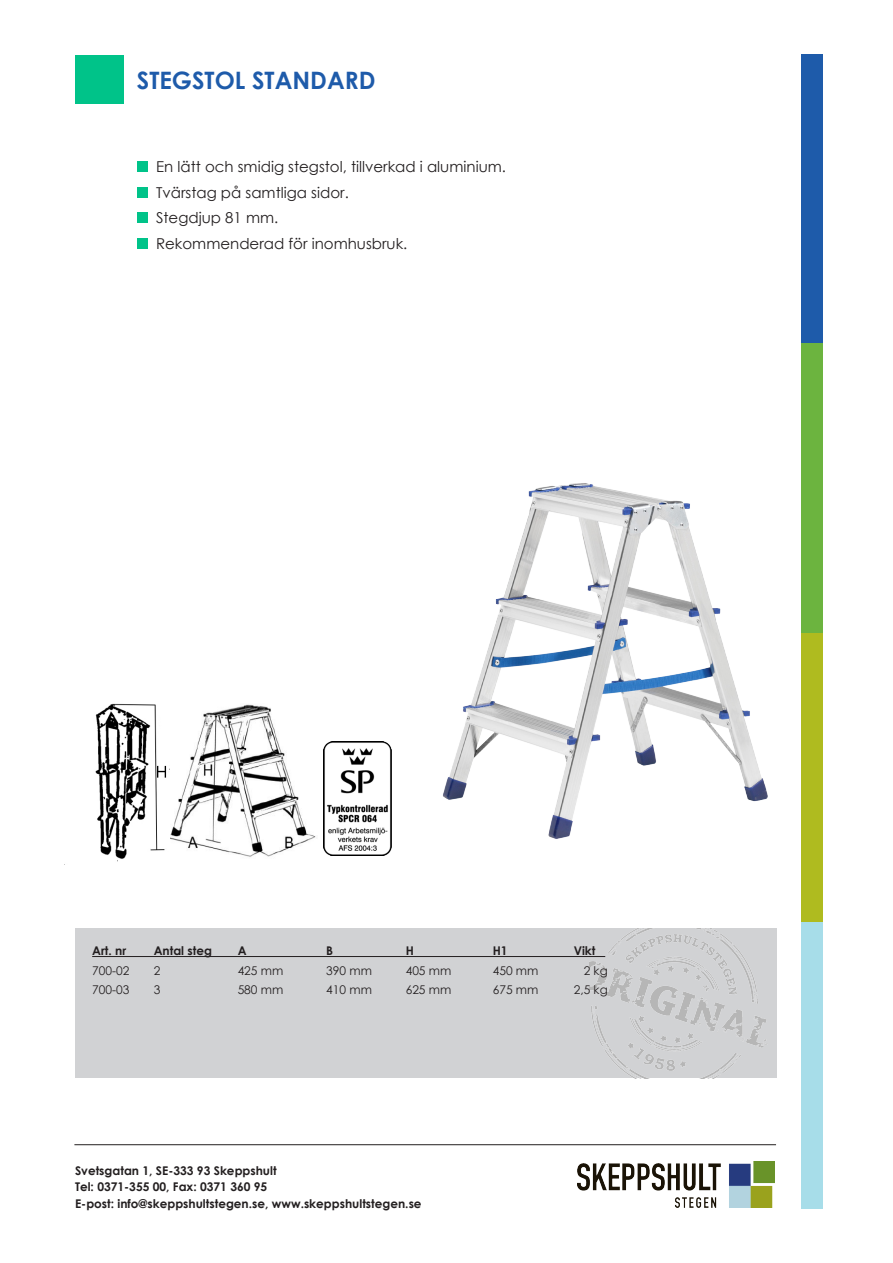
<style>
.page{position:relative;width:893px;height:1263px;background:#fff}
.page>*{position:absolute;margin:0;border:0;box-sizing:border-box;transform-origin:0 0}
.t1{font:700 24px "Century Gothic";color:#1e5baa}
.t2{font:15px "Century Gothic";color:#231f20}
.t3{font:700 12px "Century Gothic";color:#231f20}
.t4{font:12px "Century Gothic";color:#231f20}
</style>
<div class="page">
<div style="left:801px;top:906px;width:22px;height:303px;background:#a7dde9"></div>
<div style="left:801px;top:332px;width:22px;height:317px;background:#6cb43f"></div>
<div style="left:801px;top:54px;width:22px;height:289px;background:#1e5baa"></div>
<div style="left:801px;top:633px;width:22px;height:289px;background:#afbb1f"></div>
<div style="left:137px;top:161px;width:11px;height:11px;background:#00c389"></div>
<div style="left:137px;top:187px;width:11px;height:11px;background:#00c389"></div>
<div style="left:137px;top:212px;width:11px;height:11px;background:#00c389"></div>
<div style="left:137px;top:238px;width:11px;height:11px;background:#00c389"></div>
<div style="left:75px;top:55px;width:49px;height:49px;background:#00c389"></div>
<img style="left:443px;top:483px;width:325px;height:356px">
<img style="left:577px;top:1161px;width:197px;height:46px">
<hr style="left:74px;top:1144px;width:702px;height:1px;background:#231f20">
<div style="left:75px;top:928px;width:701px;height:150px;background:#d1d2d4"></div>
<img style="left:589px;top:928px;width:177px;height:150px">
<hr style="left:92px;top:956px;width:513px;height:1px;background:#231f20">
<img style="left:95px;top:703px;width:76px;height:159px">
<img style="left:171px;top:704px;width:145px;height:153px">
<img style="left:323px;top:741px;width:68px;height:114px">
<p class="t1" style="left:137px;top:62px;width:240px">STEGSTOL STANDARD</p>
<p class="t2" style="left:156px;top:156px;width:351px">En lätt och smidig stegstol, tillverkad i aluminium.</p>
<p class="t2" style="left:156px;top:182px;width:194px">Tvärstag på samtliga sidor.</p>
<p class="t2" style="left:156px;top:207px;width:124px">Stegdjup 81 mm.</p>
<p class="t2" style="left:156px;top:233px;width:253px">Rekommenderad för inomhusbruk.</p>
<p class="t3" style="left:92px;top:942px;width:36px">Art. nr</p>
<p class="t3" style="left:154px;top:942px;width:60px">Antal steg</p>
<p class="t3" style="left:238px;top:942px;width:10px">A</p>
<p class="t3" style="left:326px;top:942px;width:8px">B</p>
<p class="t3" style="left:406px;top:942px;width:10px">H</p>
<p class="t3" style="left:493px;top:942px;width:16px">H1</p>
<p class="t3" style="left:574px;top:942px;width:23px">Vikt</p>
<p class="t4" style="left:92px;top:962px;width:39px">700-02</p>
<p class="t4" style="left:154px;top:962px;width:8px">2</p>
<p class="t4" style="left:238px;top:962px;width:47px">425 mm</p>
<p class="t4" style="left:326px;top:962px;width:47px">390 mm</p>
<p class="t4" style="left:406px;top:962px;width:47px">405 mm</p>
<p class="t4" style="left:493px;top:962px;width:47px">450 mm</p>
<p class="t4" style="left:584px;top:962px;width:26px">2 kg</p>
<p class="t4" style="left:92px;top:981px;width:39px">700-03</p>
<p class="t4" style="left:154px;top:981px;width:8px">3</p>
<p class="t4" style="left:238px;top:981px;width:47px">580 mm</p>
<p class="t4" style="left:326px;top:981px;width:47px">410 mm</p>
<p class="t4" style="left:406px;top:981px;width:47px">625 mm</p>
<p class="t4" style="left:493px;top:981px;width:47px">675 mm</p>
<p class="t4" style="left:574px;top:981px;width:36px">2,5 kg</p>
<p class="t3" style="left:75px;top:1161px;width:203px">Svetsgatan 1, SE-333 93 Skeppshult</p>
<p class="t3" style="left:75px;top:1178px;width:194px">Tel: 0371-355 00, Fax: 0371 360 95</p>
<p class="t3" style="left:75px;top:1194px;width:348px">E-post: info@skeppshultstegen.se, www.skeppshultstegen.se</p>
</div>
